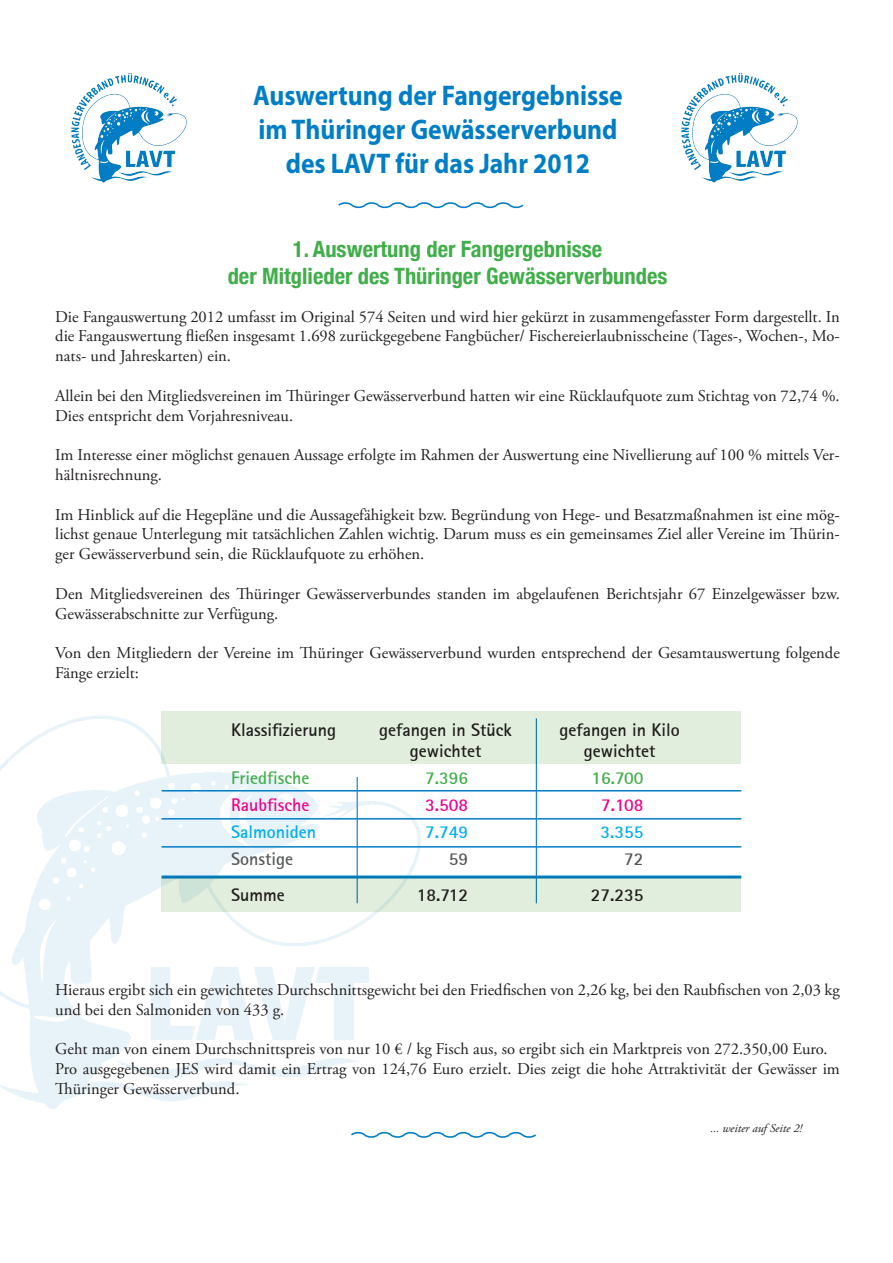
<style>
.page{position:relative;width:893px;height:1263px;background:#fff}
.page>*{position:absolute;margin:0;border:0;box-sizing:border-box;transform-origin:0 0}
.t1{font:700 28.5px/34.2px "Myriad Pro";color:#007ec5;text-align:center;scale:.9 1}
.t2{font:700 condensed 22.5px "Helvetica Neue";color:#40ae49}
.t3{font:700 18px "Rotis Sans Serif";color:#231f20}
.t4{font:700 18px "Rotis Sans Serif";color:#40ae49}
.t5{font:700 18px "Rotis Sans Serif";color:#ed028c}
.t6{font:700 18px "Rotis Sans Serif";color:#00aeef}
.t7{font:700 18px "Rotis Sans Serif";color:#57585a}
.t8{font:16.5px/19.8px "Adobe Garamond Pro";color:#231f20}
.t9{font:italic 12px "Adobe Garamond Pro";color:#231f20}
</style>
<div class="page">
<img style="left:0;top:711px;width:446px;height:398px">
<svg style="left:338px;top:202px;width:186px;height:7px"></svg>
<img style="left:681px;top:73px;width:117px;height:110px">
<hr style="left:357px;top:718px;width:1px;height:185px;background:#007ec5">
<hr style="left:536px;top:718px;width:1px;height:185px;background:#007ec5">
<div style="left:281px;top:694px;width:123px;height:83px;background:#fff"></div>
<hr style="left:0;top:1009px;width:4px;height:53px;background:#fff">
<svg style="left:0;top:711px;width:61px;height:40px"></svg>
<div style="left:162px;top:711px;width:579px;height:52px;background:#e1eedd"></div>
<hr style="left:162px;top:790px;width:579px;height:1px;background:#007ec5">
<hr style="left:162px;top:818px;width:579px;height:1px;background:#007ec5">
<hr style="left:162px;top:846px;width:579px;height:1px;background:#007ec5">
<hr style="left:162px;top:875px;width:579px;height:3px;background:#007ec5">
<div style="left:162px;top:878px;width:579px;height:34px;background:#e1eedd"></div>
<svg style="left:351px;top:1132px;width:185px;height:6px"></svg>
<img style="left:71px;top:73px;width:116px;height:110px">
<h1 class="t1" style="left:253px;top:77px;width:412px">Auswertung der Fangergebnisse im Thüringer Gewässerverbund des LAVT für das Jahr 2012</h1>
<p class="t2" style="left:293px;top:230px;width:311px">1. Auswertung der Fangergebnisse</p>
<p class="t2" style="left:228px;top:257px;width:441px">der Mitglieder des Thüringer Gewässerverbundes</p>
<p class="t8" style="left:55px;top:307px;width:786px;text-align:justify">Die Fangauswertung 2012 umfasst im Original 574 Seiten und wird hier gekürzt in zusammengefasster Form dargestellt. In die Fangauswertung fließen insgesamt 1.698 zurückgegebene Fangbücher/ Fischereierlaubnisscheine (Tages-, Wochen-, Mo&shy;nats- und Jahreskarten) ein.</p>
<p class="t8" style="left:55px;top:386px;width:786px">Allein bei den Mitgliedsvereinen im Thüringer Gewässerverbund hatten wir eine Rücklaufquote zum Stichtag von 72,74 %.<br>Dies entspricht dem Vorjahresniveau.</p>
<p class="t8" style="left:55px;top:446px;width:786px">Im Interesse einer möglichst genauen Aussage erfolgte im Rahmen der Auswertung eine Nivellierung auf 100 % mittels Ver&shy;hältnisrechnung.</p>
<p class="t8" style="left:55px;top:505px;width:786px;text-align:justify">Im Hinblick auf die Hegepläne und die Aussagefähigkeit bzw. Begründung von Hege- und Besatzmaßnahmen ist eine mög&shy;lichst genaue Unterlegung mit tatsächlichen Zahlen wichtig. Darum muss es ein gemeinsames Ziel aller Vereine im Thürin&shy;ger Gewässerverbund sein, die Rücklaufquote zu erhöhen.</p>
<p class="t8" style="left:55px;top:584px;width:786px">Den Mitgliedsvereinen des Thüringer Gewässerverbundes standen im abgelaufenen Berichtsjahr 67 Einzelgewässer bzw.<br>Gewässerabschnitte zur Verfügung.</p>
<p class="t8" style="left:55px;top:644px;width:786px">Von den Mitgliedern der Vereine im Thüringer Gewässerverbund wurden entsprechend der Gesamtauswertung folgende<br>Fänge erzielt:</p>
<p class="t3" style="left:231px;top:718px;width:106px">Klassifizierung</p>
<p class="t3" style="left:379px;top:718px;width:134px">gefangen in Stück</p>
<p class="t3" style="left:559px;top:718px;width:122px">gefangen in Kilo</p>
<p class="t3" style="left:410px;top:740px;width:73px">gewichtet</p>
<p class="t3" style="left:584px;top:740px;width:73px">gewichtet</p>
<p class="t4" style="left:231px;top:767px;width:80px">Friedfische</p>
<p class="t4" style="left:425px;top:767px;width:45px">7.396</p>
<p class="t4" style="left:592px;top:767px;width:54px">16.700</p>
<p class="t5" style="left:231px;top:794px;width:80px">Raubfische</p>
<p class="t5" style="left:425px;top:794px;width:45px">3.508</p>
<p class="t5" style="left:601px;top:794px;width:44px">7.108</p>
<p class="t6" style="left:231px;top:821px;width:86px">Salmoniden</p>
<p class="t6" style="left:425px;top:821px;width:45px">7.749</p>
<p class="t6" style="left:601px;top:821px;width:45px">3.355</p>
<p class="t7" style="left:231px;top:848px;width:63px">Sonstige</p>
<p class="t7" style="left:449px;top:848px;width:21px">59</p>
<p class="t7" style="left:624px;top:848px;width:21px">72</p>
<p class="t3" style="left:231px;top:884px;width:55px">Summe</p>
<p class="t3" style="left:417px;top:884px;width:53px">18.712</p>
<p class="t3" style="left:591px;top:884px;width:54px">27.235</p>
<p class="t8" style="left:55px;top:980px;width:786px">Hieraus ergibt sich ein gewichtetes Durchschnittsgewicht bei den Friedfischen von 2,26 kg, bei den Raubfischen von 2,03 kg und bei den Salmoniden von 433 g.</p>
<p class="t8" style="left:55px;top:1040px;width:774px">Geht man von einem Durchschnittspreis von nur 10 € / kg Fisch aus, so ergibt sich ein Marktpreis von 272.350,00 Euro.</p>
<p class="t8" style="left:55px;top:1059px;width:786px">Pro ausgegebenen JES wird damit ein Ertrag von 124,76 Euro erzielt. Dies zeigt die hohe Attraktivität der Gewässer im<br>Thüringer Gewässerverbund.</p>
<p class="t9" style="left:710px;top:1121px;width:93px">... weiter auf Seite 2!</p>
</div>
